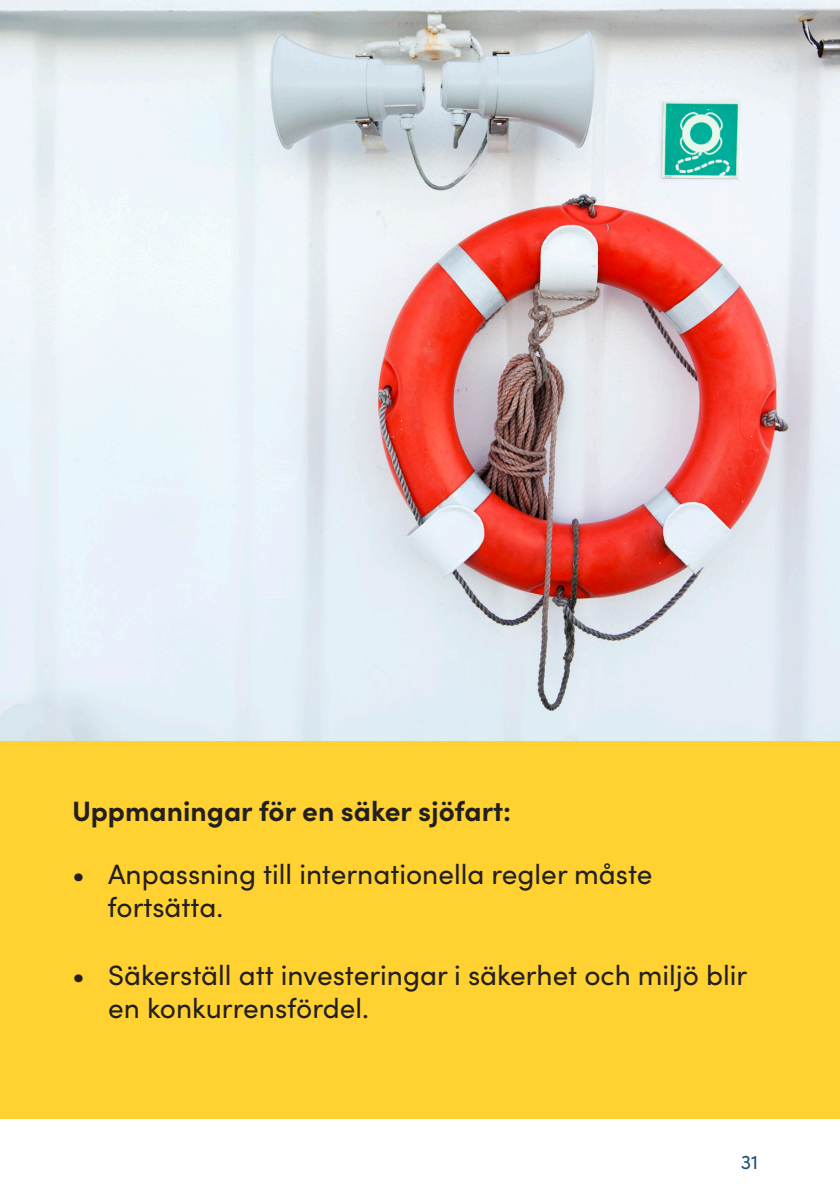
<style>
.page{position:relative;width:840px;height:1191px;background:#fff}
.page>*{position:absolute;margin:0;border:0;box-sizing:border-box;transform-origin:0 0}
.t1{font:28px/33.6px "Sofia Pro";color:#231f20}
.t2{font:700 28px "Sofia Pro";color:#231f20}
.Styckeformat_1{font:20px "Sofia Pro";color:#1b5176}
</style>
<div class="page">
<div style="left:0;top:741px;width:839px;height:378px;background:#ffd231"></div>
<img style="left:0;top:0;width:839px;height:740px">
<p class="t2" style="left:72px;top:790px;width:440px">Uppmaningar för en säker sjöfart:</p>
<p class="t1" style="left:72px;top:855px;width:581px">• Anpassning till internationella regler måste</p>
<p class="t1" style="left:107px;top:889px;width:117px">fortsätta.</p>
<p class="t1" style="left:108px;top:956px;width:640px;text-indent:-36px">• Säkerställ att investeringar i säkerhet och miljö blir en konkurrensfördel.</p>
<p class="Styckeformat_1" style="left:740px;top:1147px;width:19px">31</p>
</div>
